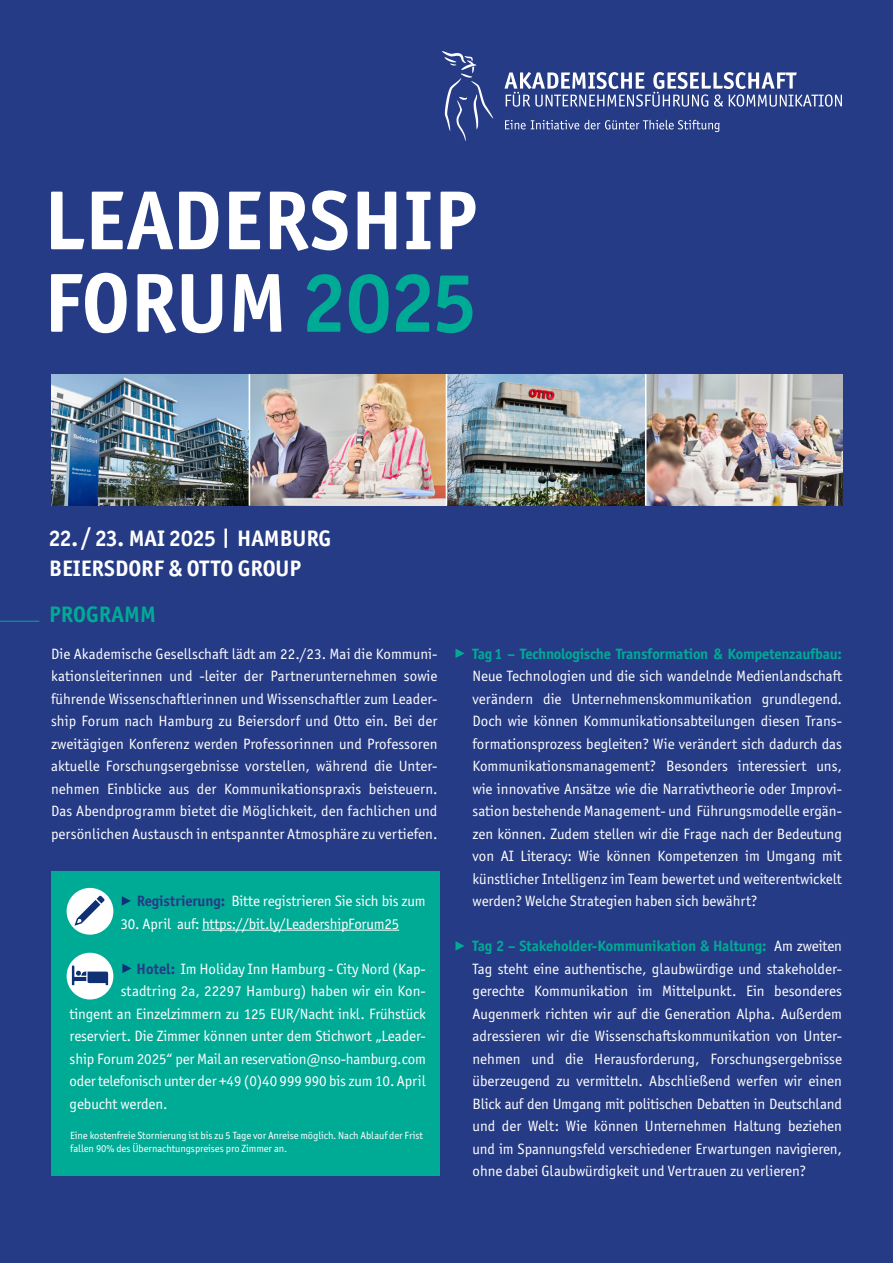
<style>
.page{position:relative;width:893px;height:1263px;background:#263b85}
.page>*{position:absolute;margin:0;border:0;box-sizing:border-box;transform-origin:0 0}
.t1{font:700 84px/82.5px "Officina Sans ITC Pro";letter-spacing:.005em;color:#fff}
.t2{font:700 22.5px/30px "Officina Sans ITC Pro";color:#fff}
.t3{font:700 22.5px "Officina Sans ITC Pro";letter-spacing:.005em;color:#00ab96}
.t4{font:15px/22.5px "Officina Sans ITC Pro";letter-spacing:-.005em;color:#fff;text-align:justify}
.t5{font:700 15px "Officina Sans ITC Pro";letter-spacing:-.015em;color:#00ab96}
.t6{font:10.5px/13.5px "Officina Sans ITC Pro";letter-spacing:-.005em;color:#fff}
.s1{color:#00ab96}
.s2{font-weight:700;color:#00ab96}
.s3{font-weight:700;color:#263b85}
</style>
<div class="page">
<div style="left:51px;top:872px;width:389px;height:304px;background:#00ab96"></div>
<svg style="left:505px;top:72px;width:337px;height:35px"></svg>
<svg style="left:442px;top:51px;width:51px;height:90px"></svg>
<svg style="left:505px;top:120px;width:215px;height:12px"></svg>
<img style="left:51px;top:374px;width:792px;height:132px">
<hr style="left:645px;top:374px;width:1px;height:132px;background:#fff">
<hr style="left:446px;top:374px;width:1px;height:132px;background:#fff">
<hr style="left:249px;top:374px;width:1px;height:132px;background:#fff">
<svg style="left:455px;top:648px;width:9px;height:10px"></svg>
<svg style="left:455px;top:941px;width:9px;height:10px"></svg>
<hr style="left:0;top:621px;width:39px;height:1px;background:#00ab96">
<hr style="left:202px;top:930px;width:197px;height:1px;background:#fff">
<svg style="left:122px;top:896px;width:9px;height:10px"></svg>
<svg style="left:122px;top:964px;width:9px;height:9px"></svg>
<div style="left:67px;top:888px;width:46px;height:47px;background:#fff;border-radius:50%"></div>
<svg style="left:74px;top:895px;width:31px;height:31px"></svg>
<div style="left:67px;top:953px;width:46px;height:46px;background:#fff;border-radius:50%"></div>
<svg style="left:72px;top:965px;width:36px;height:20px"></svg>
<h1 class="t1" style="left:44px;top:179px;width:435px">LEADERSHIP<br>FORUM <span class="s1">2025</span></h1>
<h2 class="t2" style="left:49px;top:523px;width:284px">22. / 23. MAI 2025 | HAMBURG<br>BEIERSDORF &amp; OTTO GROUP</h2>
<h2 class="t3" style="left:49px;top:600px;width:108px">PROGRAMM</h2>
<p class="t4" style="left:51px;top:642px;width:388px">Die Akademische Gesellschaft lädt am 22./23. Mai die Kommuni&shy;kationsleiterinnen und -leiter der Partnerunternehmen sowie führende Wissenschaftlerinnen und Wissenschaftler zum Leader&shy;ship Forum nach Hamburg zu Beiersdorf und Otto ein. Bei der zweitägigen Konferenz werden Professorinnen und Professoren aktuelle Forschungsergebnisse vorstellen, während die Unter&shy;nehmen Einblicke aus der Kommunikationspraxis beisteuern.<br>Das Abendprogramm bietet die Möglichkeit, den fachlichen und persönlichen Austausch in entspannter Atmosphäre zu vertiefen.</p>
<p class="t5" style="left:472px;top:644px;width:371px">Tag 1 – Technologische Transformation &amp; Kompetenzaufbau:</p>
<p class="t4" style="left:472px;top:665px;width:371px">Neue Technologien und die sich wandelnde Medienlandschaft verändern die Unternehmenskommunikation grundlegend.<br>Doch wie können Kommunikationsabteilungen diesen Trans&shy;formationsprozess begleiten? Wie verändert sich dadurch das Kommunikationsmanagement? Besonders interessiert uns, wie innovative Ansätze wie die Narrativtheorie oder Improvi&shy;sation bestehende Management- und Führungsmodelle ergän&shy;zen können. Zudem stellen wir die Frage nach der Bedeutung von AI Literacy: Wie können Kompetenzen im Umgang mit künstlicher Intelligenz im Team bewertet und weiterentwickelt werden? Welche Strategien haben sich bewährt?</p>
<p class="t4" style="left:472px;top:935px;width:371px"><span class="s2">Tag 2 – Stakeholder-Kommunikation &amp; Haltung:</span> Am zweiten Tag steht eine authentische, glaubwürdige und stakeholder&shy;gerechte Kommunikation im Mittelpunkt. Ein besonderes Augenmerk richten wir auf die Generation Alpha. Außerdem adressieren wir die Wissenschaftskommunikation von Unter&shy;nehmen und die Herausforderung, Forschungsergebnisse überzeugend zu vermitteln. Abschließend werfen wir einen Blick auf den Umgang mit politischen Debatten in Deutschland und der Welt: Wie können Unternehmen Haltung beziehen und im Spannungsfeld verschiedener Erwartungen navigieren, ohne dabei Glaubwürdigkeit und Vertrauen zu verlieren?</p>
<p class="t4" style="left:137px;top:890px;width:290px"><span class="s3">Registrierung:</span> Bitte registrieren Sie sich bis zum</p>
<p class="t4" style="left:120px;top:912px;width:280px">30. April auf: https://bit.ly/LeadershipForum25</p>
<p class="t4" style="left:137px;top:957px;width:291px"><span class="s3">Hotel:</span> Im Holiday Inn Hamburg - City Nord (Kap-</p>
<p class="t4" style="left:121px;top:980px;width:307px">stadtring 2a, 22297 Hamburg) haben wir ein Kon-</p>
<p class="t4" style="left:70px;top:1002px;width:358px">tingent an Einzelzimmern zu 125 EUR/Nacht inkl. Frühstück</p>
<p class="t4" style="left:70px;top:1025px;width:358px">reserviert. Die Zimmer können unter dem Stichwort „Leader-</p>
<p class="t4" style="left:70px;top:1047px;width:358px">ship Forum 2025“ per Mail an reservation@nso-hamburg.com</p>
<p class="t4" style="left:70px;top:1070px;width:358px">oder telefonisch unter der +49 (0)40 999 990 bis zum 10. April</p>
<p class="t4" style="left:70px;top:1092px;width:99px">gebucht werden.</p>
<p class="t6" style="left:70px;top:1128px;width:354px">Eine kostenfreie Stornierung ist bis zu 5 Tage vor Anreise möglich. Nach Ablauf der Frist fallen 90% des Übernachtungspreises pro Zimmer an.</p>
</div>
